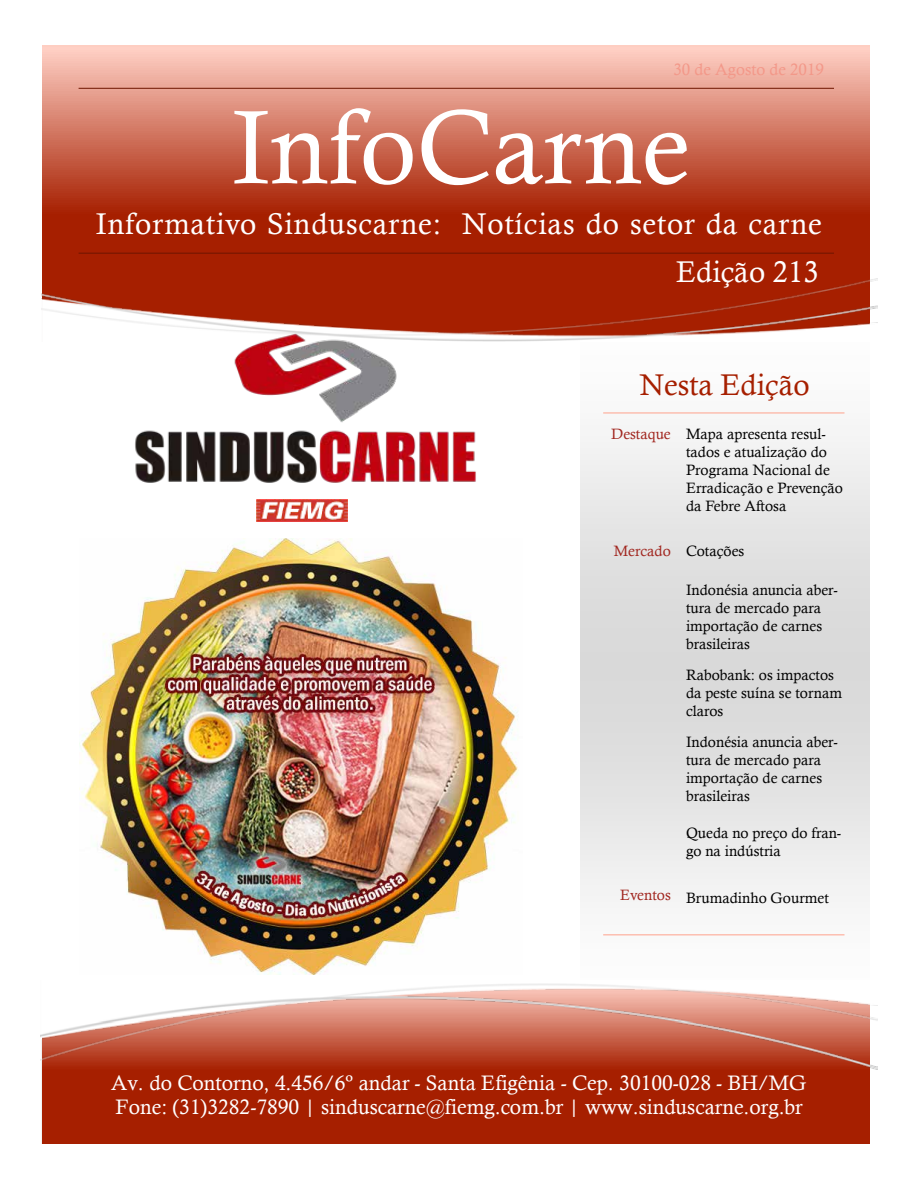
<style>
.page{position:relative;width:918px;height:1188px;background:#fff}
.page>*{position:absolute;margin:0;border:0;box-sizing:border-box;transform-origin:0 0}
.t1{font:105px "Calisto";color:#fff}
.t2{font:30px/48.6px "Calisto";letter-spacing:.03em;color:#fff;text-align:right}
.t3{font:30px "Calisto";color:#a61f00}
.t4{font:21px/24.3px "Calisto";color:#fff}
.t5{font:16.5px "Calisto";color:#f39889}
.t6{font:15px/18px "Calisto";color:#000}
.t7{font:15px "Calisto";color:#a1261f}
.s1{color:#a1261f}
</style>
<div class="page">
<svg style="left:580px;top:412px;width:290px;height:524px"></svg>
<img style="left:41px;top:984px;width:836px;height:160px">
<img style="left:41px;top:45px;width:836px;height:296px">
<hr style="left:79px;top:88px;width:755px;height:1px;background:#6f1500">
<hr style="left:79px;top:253px;width:755px;height:1px;background:#6f1500">
<hr style="left:603px;top:413px;width:242px;height:1px;background:#ffa28c">
<hr style="left:603px;top:934px;width:242px;height:1px;background:#ffa28c">
<img style="left:130px;top:333px;width:351px;height:150px">
<img style="left:257px;top:499px;width:90px;height:23px">
<img style="left:79px;top:538px;width:439px;height:436px">
<p class="t5" style="left:674px;top:60px;width:152px">30 de Agosto de 2019</p>
<h1 class="t1" style="left:232px;top:86px;width:460px">InfoCarne</h1>
<h2 class="t2" style="left:96px;top:199px;width:728px">Informativo Sinduscarne: Notícias do setor da carne<br>Edição 213</h2>
<h2 class="t3" style="left:640px;top:367px;width:171px">Nesta Edição</h2>
<p class="t7" style="left:611px;top:425px;width:61px">Destaque</p>
<p class="t6" style="left:686px;top:425px;width:158px">Mapa apresenta resul&shy;tados e atualização do<br>Programa Nacional de<br>Erradicação e Prevenção da Febre Aftosa</p>
<p class="t6" style="left:614px;top:541px;width:132px"><span class="s1">Mercado</span> Cotações</p>
<p class="t6" style="left:686px;top:581px;width:153px">Indonésia anuncia aber&shy;tura de mercado para importação de carnes brasileiras</p>
<p class="t7" style="left:620px;top:887px;width:52px">Eventos</p>
<p class="t6" style="left:686px;top:666px;width:157px">Rabobank: os impactos da peste suína se tornam claros</p>
<p class="t6" style="left:686px;top:732px;width:153px">Indonésia anuncia aber&shy;tura de mercado para importação de carnes brasileiras</p>
<p class="t6" style="left:686px;top:824px;width:157px">Queda no preço do fran&shy;go na indústria</p>
<p class="t6" style="left:686px;top:889px;width:144px">Brumadinho Gourmet</p>
<h3 class="t4" style="left:111px;top:1070px;width:697px">Av. do Contorno, 4.456/6º andar - Santa Efigênia - Cep. 30100-028 - BH/MG<br>Fone: (31)3282-7890 | sinduscarne@fiemg.com.br | www.sinduscarne.org.br</h3>
</div>
